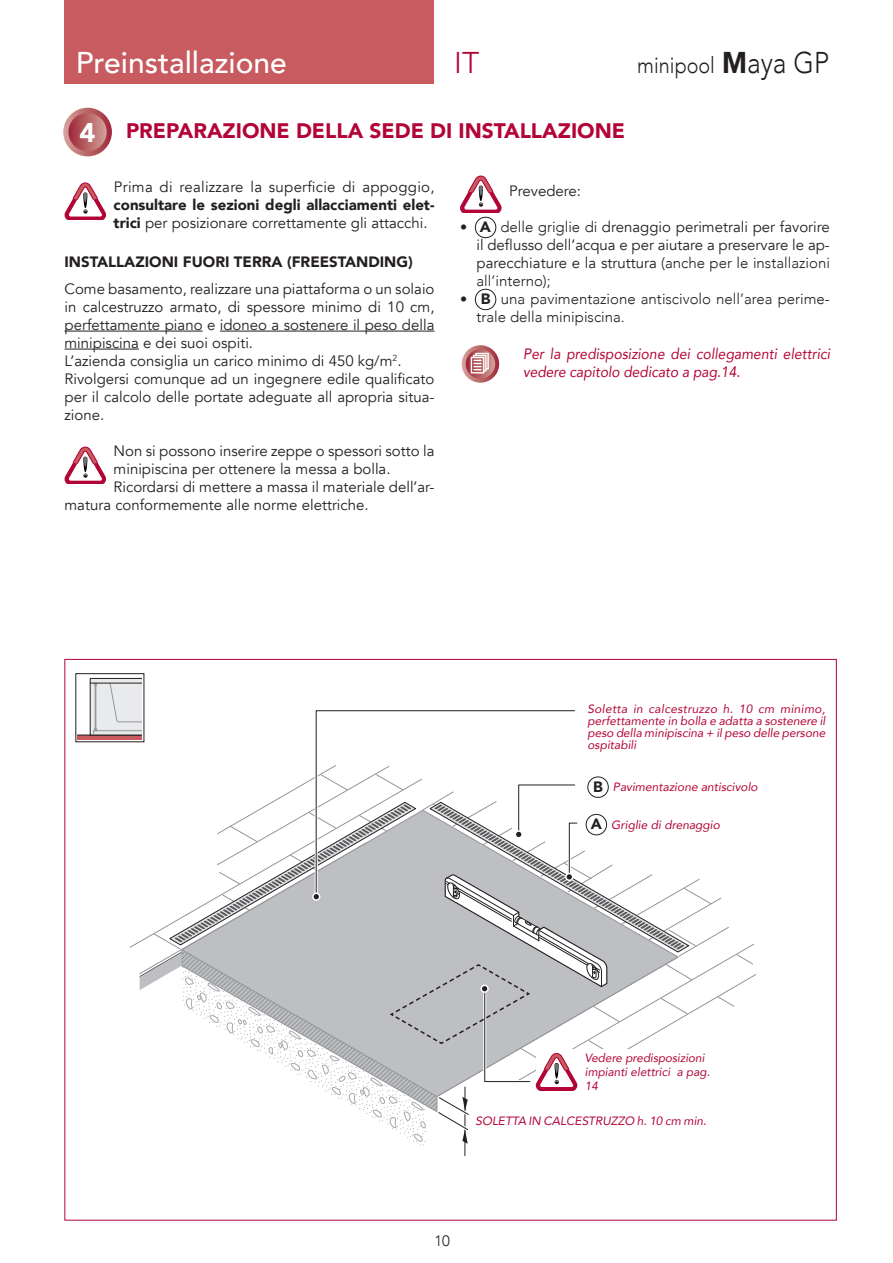
<style>
.page{position:relative;width:893px;height:1263px;background:#fff}
.page>*{position:absolute;margin:0;border:0;box-sizing:border-box;transform-origin:0 0}
.t1{font:500 30px "Avenir";color:#fff}
.t2{font:300 30px "Avenir";color:#b30437}
.NUMERI_CERCHI{font:900 27px "Avenir";color:#fff}
.t3{font:300 22.5px "Avenir";color:#231f20;scale:.88 1}
.SOTTOTITOLO_ROSSO{font:900 21px "Avenir";color:#b30437}
.TESTO_CORRENTE{font:15px/18px "Avenir";color:#231f20;text-align:justify}
.CORSIVO{font:italic 15px/18px "Avenir";letter-spacing:.005em;color:#b30437;scale:.92 1}
.t4{font:300 15px/18px "Avenir";color:#231f20}
.SOTTOTITOLO_PICCOLO{font:900 15px "Avenir";color:#231f20}
.TESTO_CORRENTE-2{font:900 15px "Avenir";color:#231f20}
.t5{font:300 14.25px "Avenir";color:#231f20}
.INDICAZIONI_8_pt{font:italic 12px/12px "Avenir";color:#b30437;text-align:justify}
.s1{font-weight:900;font-size:30px}
.s2{font-size:30px}
.s3{font-weight:900}
.s4{font-weight:300}
</style>
<div class="page">
<div style="left:64px;top:0;width:370px;height:84px;background:#c75b5f"></div>
<svg style="left:315px;top:710px;width:260px;height:55px"></svg>
<hr style="left:465px;top:1087px;width:1px;height:69px;background:#231f20">
<svg style="left:63px;top:108px;width:49px;height:48px"></svg>
<div style="left:68px;top:113px;width:39px;height:38px;background:linear-gradient(to right,#a02939,#d09e96);border-radius:19px"></div>
<hr style="left:65px;top:331px;width:138px;height:1px;background:#231f20">
<hr style="left:220px;top:331px;width:214px;height:1px;background:#231f20">
<hr style="left:65px;top:349px;width:74px;height:1px;background:#231f20">
<svg style="left:65px;top:183px;width:41px;height:37px"></svg>
<svg style="left:65px;top:447px;width:41px;height:37px"></svg>
<svg style="left:460px;top:176px;width:42px;height:37px"></svg>
<div style="left:475px;top:217px;width:21px;height:21px;border:1px solid #231f20;border-radius:50%"></div>
<div style="left:475px;top:289px;width:21px;height:21px;border:1px solid #231f20;border-radius:50%"></div>
<svg style="left:462px;top:345px;width:37px;height:38px"></svg>
<svg style="left:466px;top:349px;width:29px;height:30px"></svg>
<svg style="left:471px;top:353px;width:18px;height:20px"></svg>
<svg style="left:139px;top:765px;width:617px;height:381px"></svg>
<hr style="left:78px;top:735px;width:64px;height:4px;background:#c75b5f">
<svg style="left:78px;top:678px;width:64px;height:58px"></svg>
<hr style="left:90px;top:683px;width:52px;height:1px;background:#231f20">
<h1 class="t1" style="left:76px;top:36px;width:213px">Preinstallazione</h1>
<h1 class="t2" style="left:454px;top:44px;width:27px">IT</h1>
<h3 class="t3" style="left:637px;top:52px;width:220px">minipool <span class="s1">M</span><span class="s2">aya GP</span></h3>
<p class="NUMERI_CERCHI" style="left:80px;top:109px;width:17px">4</p>
<p class="SOTTOTITOLO_ROSSO" style="left:126px;top:113px;width:500px">PREPARAZIONE DELLA SEDE DI INSTALLAZIONE</p>
<p class="TESTO_CORRENTE" style="left:114px;top:178px;width:322px">Prima di realizzare la superficie di appoggio, <span class="s3">consultare le sezioni degli allacciamenti elet&shy;trici</span> per posizionare correttamente gli attacchi.</p>
<p class="SOTTOTITOLO_PICCOLO" style="left:65px;top:249px;width:350px">INSTALLAZIONI FUORI TERRA (FREESTANDING)</p>
<p class="TESTO_CORRENTE" style="left:65px;top:280px;width:371px">Come basamento, realizzare una piattaforma o un solaio in calcestruzzo armato, di spessore minimo di 10 cm, perfettamente piano e idoneo a sostenere il peso della minipiscina e dei suoi ospiti.</p>
<p class="TESTO_CORRENTE" style="left:65px;top:352px;width:339px">L’azienda consiglia un carico minimo di 450 kg/m<sup>2</sup>.</p>
<p class="TESTO_CORRENTE" style="left:65px;top:370px;width:371px">Rivolgersi comunque ad un ingegnere edile qualificato per il calcolo delle portate adeguate all apropria situa&shy;zione.</p>
<p class="TESTO_CORRENTE" style="left:114px;top:442px;width:322px">Non si possono inserire zeppe o spessori sotto la minipiscina per ottenere la messa a bolla.</p>
<p class="TESTO_CORRENTE" style="left:65px;top:478px;width:371px;text-indent:49px">Ricordarsi di mettere a massa il materiale dell’ar&shy;matura conformemente alle norme elettriche.</p>
<p class="TESTO_CORRENTE" style="left:509px;top:182px;width:73px">Prevedere:</p>
<p class="TESTO_CORRENTE" style="left:476px;top:218px;width:355px;text-indent:24px"><span class="s4">delle griglie di</span> drenaggio perimetrali per favorire il deflusso dell’acqua e per aiutare a preservare le ap&shy;parecchiature e la struttura <span class="s4">(anche per le installazioni all’interno);</span></p>
<p class="t5" style="left:460px;top:219px;width:9px">•</p>
<p class="TESTO_CORRENTE-2" style="left:480px;top:214px;width:13px">A</p>
<p class="t4" style="left:476px;top:290px;width:355px;text-indent:24px">una pavimentazione antiscivolo nell’area perime&shy;trale della minipiscina.</p>
<p class="CORSIVO" style="left:523px;top:345px;width:335px">Per la predisposizione dei collegamenti elettrici vedere capitolo dedicato a pag.14.</p>
<p class="t5" style="left:460px;top:291px;width:9px">•</p>
<p class="TESTO_CORRENTE-2" style="left:481px;top:286px;width:11px">B</p>
<p class="INDICAZIONI_8_pt" style="left:587px;top:703px;width:240px">Soletta in calcestruzzo h. 10 cm minimo, perfettamente in bolla e adatta a sostenere il peso della minipiscina + il peso delle persone ospitabili</p>
<p class="TESTO_CORRENTE-2" style="left:593px;top:773px;width:11px">B</p>
<p class="INDICAZIONI_8_pt" style="left:613px;top:780px;width:146px">Pavimentazione antiscivolo</p>
<p class="TESTO_CORRENTE-2" style="left:591px;top:811px;width:13px">A</p>
<p class="INDICAZIONI_8_pt" style="left:611px;top:819px;width:110px">Griglie di drenaggio</p>
<p class="INDICAZIONI_8_pt" style="left:585px;top:1050px;width:127px;line-height:14.4px;text-align:left">Vedere predisposizioni impianti elettrici a pag.<br>14</p>
<p class="INDICAZIONI_8_pt" style="left:475px;top:1115px;width:233px">SOLETTA IN CALCESTRUZZO h. 10 cm min.</p>
<p class="t4" style="left:434px;top:1232px;width:17px">10</p>
</div>
